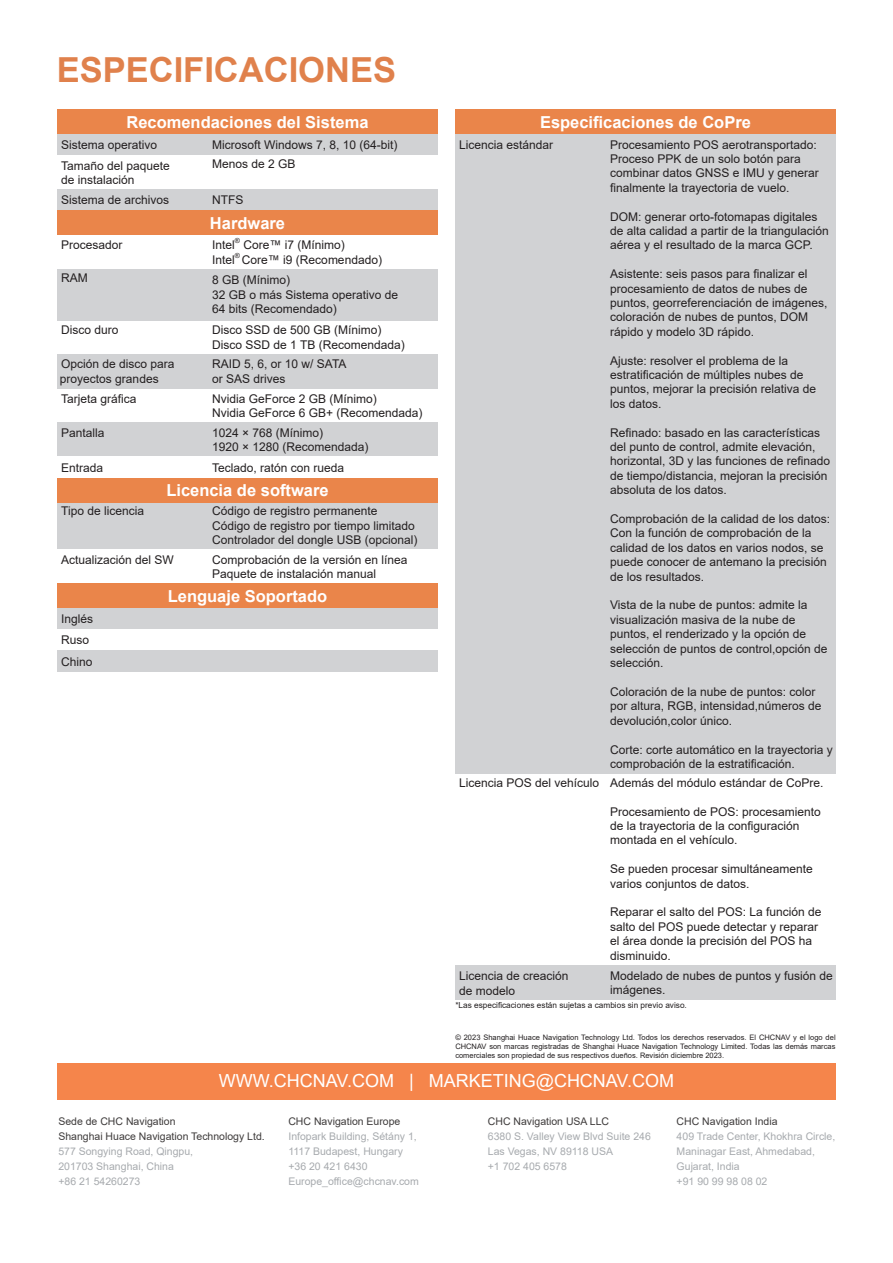
<style>
.page{position:relative;width:893px;height:1263px;background:#fff}
.page>*{position:absolute;margin:0;border:0;box-sizing:border-box;transform-origin:0 0}
.t1{font:700 34.5px "Arial";color:#e0814c}
.t2{font:18px "Arial";color:#fff}
.t3{font:700 16.5px "Arial";color:#fff}
.t4{font:12px/14.4px "Arial";color:#231f20}
.t5{font:10.5px/15px "Arial";color:#a7aaae}
.t6{font:10.5px "Arial";color:#3e3b3b}
.t7{font:10.5px "Helvetica";color:#a4a5a9;scale:.92 1}
.t8{font:8.25px "Arial";color:#231f20}
.t9{font:7.5px/9px "Arial";color:#231f20;text-align:justify}
.t10{font:7.05px "Arial";color:#231f20}
</style>
<div class="page">
<div style="left:210px;top:134px;width:228px;height:22px;background:#d1d2d4"></div>
<div style="left:608px;top:134px;width:228px;height:640px;background:#d1d2d4"></div>
<div style="left:210px;top:189px;width:228px;height:21px;background:#d1d2d4"></div>
<div style="left:210px;top:503px;width:228px;height:46px;background:#d1d2d4"></div>
<div style="left:210px;top:269px;width:228px;height:51px;background:#d1d2d4"></div>
<div style="left:210px;top:423px;width:228px;height:34px;background:#d1d2d4"></div>
<div style="left:210px;top:354px;width:228px;height:34px;background:#d1d2d4"></div>
<div style="left:608px;top:966px;width:228px;height:34px;background:#d1d2d4"></div>
<div style="left:57px;top:134px;width:153px;height:22px;background:#d1d2d4"></div>
<div style="left:455px;top:134px;width:153px;height:640px;background:#d1d2d4"></div>
<div style="left:57px;top:189px;width:153px;height:21px;background:#d1d2d4"></div>
<div style="left:57px;top:503px;width:153px;height:46px;background:#d1d2d4"></div>
<div style="left:57px;top:269px;width:153px;height:51px;background:#d1d2d4"></div>
<div style="left:57px;top:423px;width:153px;height:34px;background:#d1d2d4"></div>
<div style="left:57px;top:354px;width:153px;height:34px;background:#d1d2d4"></div>
<div style="left:455px;top:966px;width:153px;height:34px;background:#d1d2d4"></div>
<div style="left:57px;top:608px;width:381px;height:21px;background:#d1d2d4"></div>
<div style="left:57px;top:651px;width:381px;height:21px;background:#d1d2d4"></div>
<div style="left:57px;top:109px;width:381px;height:25px;background:#ea854a"></div>
<div style="left:57px;top:210px;width:381px;height:25px;background:#ea854a"></div>
<div style="left:57px;top:478px;width:381px;height:25px;background:#ea854a"></div>
<div style="left:57px;top:583px;width:381px;height:25px;background:#ea854a"></div>
<div style="left:455px;top:109px;width:381px;height:25px;background:#ea854a"></div>
<div style="left:57px;top:1063px;width:779px;height:37px;background:#f5854b"></div>
<p class="t1" style="left:57px;top:46px;width:341px">ESPECIFICACIONES</p>
<p class="t3" style="left:126px;top:110px;width:244px">Recomendaciones del Sistema</p>
<p class="t3" style="left:540px;top:110px;width:212px">Especificaciones de CoPre</p>
<p class="t4" style="left:212px;top:138px;width:187px">Microsoft Windows 7, 8, 10 (64-bit)</p>
<p class="t4" style="left:610px;top:137px;width:210px">Procesamiento POS aerotransportado:<br>Proceso PPK de un solo botón para combinar datos GNSS e IMU y generar finalmente la trayectoria de vuelo.</p>
<p class="t4" style="left:610px;top:209px;width:220px">DOM: generar orto-fotomapas digitales de alta calidad a partir de la triangulación aérea y el resultado de la marca GCP.</p>
<p class="t4" style="left:610px;top:267px;width:219px">Asistente: seis pasos para finalizar el procesamiento de datos de nubes de puntos, georreferenciación de imágenes, coloración de nubes de puntos, DOM rápido y modelo 3D rápido.</p>
<p class="t4" style="left:610px;top:353px;width:208px">Ajuste: resolver el problema de la estratificación de múltiples nubes de puntos, mejorar la precisión relativa de los datos.</p>
<p class="t4" style="left:610px;top:425px;width:222px">Refinado: basado en las características del punto de control, admite elevación, horizontal, 3D y las funciones de refinado de tiempo/distancia, mejoran la precisión absoluta de los datos.</p>
<p class="t4" style="left:610px;top:512px;width:222px">Comprobación de la calidad de los datos:<br>Con la función de comprobación de la calidad de los datos en varios nodos, se puede conocer de antemano la precisión de los resultados.</p>
<p class="t4" style="left:610px;top:598px;width:219px">Vista de la nube de puntos: admite la visualización masiva de la nube de puntos, el renderizado y la opción de selección de puntos de control,opción de selección.</p>
<p class="t4" style="left:610px;top:684px;width:213px">Coloración de la nube de puntos: color por altura, RGB, intensidad,números de devolución,color único.</p>
<p class="t4" style="left:610px;top:742px;width:224px">Corte: corte automático en la trayectoria y comprobación de la estratificación.</p>
<p class="t4" style="left:610px;top:775px;width:215px">Además del módulo estándar de CoPre.</p>
<p class="t4" style="left:610px;top:804px;width:212px">Procesamiento de POS: procesamiento de la trayectoria de la configuración montada en el vehículo.</p>
<p class="t4" style="left:610px;top:862px;width:204px">Se pueden procesar simultáneamente varios conjuntos de datos.</p>
<p class="t4" style="left:610px;top:905px;width:213px">Reparar el salto del POS: La función de salto del POS puede detectar y reparar el área donde la precisión del POS ha disminuido.</p>
<p class="t4" style="left:61px;top:138px;width:98px">Sistema operativo</p>
<p class="t4" style="left:459px;top:137px;width:96px">Licencia estándar</p>
<p class="t4" style="left:212px;top:157px;width:85px">Menos de 2 GB</p>
<p class="t4" style="left:212px;top:193px;width:33px">NTFS</p>
<p class="t4" style="left:212px;top:238px;width:24px">Intel</p>
<p class="t10" style="left:235px;top:236px;width:7px">®</p>
<p class="t4" style="left:243px;top:238px;width:103px">Core™ i7 (Mínimo)</p>
<p class="t4" style="left:212px;top:252px;width:24px">Intel</p>
<p class="t10" style="left:235px;top:250px;width:7px">®</p>
<p class="t4" style="left:242px;top:252px;width:142px">Core™ i9 (Recomendado)</p>
<p class="t4" style="left:61px;top:158px;width:110px">Tamaño del paquete</p>
<p class="t4" style="left:61px;top:173px;width:75px">de instalación</p>
<p class="t4" style="left:61px;top:193px;width:110px">Sistema de archivos</p>
<p class="t4" style="left:61px;top:238px;width:63px">Procesador</p>
<p class="t3" style="left:210px;top:211px;width:77px">Hardware</p>
<p class="t4" style="left:61px;top:270px;width:28px">RAM</p>
<p class="t4" style="left:212px;top:273px;width:80px">8 GB (Mínimo)</p>
<p class="t4" style="left:212px;top:287px;width:188px">32 GB o más Sistema operativo de</p>
<p class="t4" style="left:212px;top:302px;width:126px">64 bits (Recomendado)</p>
<p class="t4" style="left:212px;top:323px;width:171px">Disco SSD de 500 GB (Mínimo)</p>
<p class="t4" style="left:212px;top:337px;width:194px">Disco SSD de 1 TB (Recomendada)</p>
<p class="t4" style="left:61px;top:323px;width:59px">Disco duro</p>
<p class="t4" style="left:60px;top:357px;width:116px">Opción de disco para proyectos grandes</p>
<p class="t4" style="left:212px;top:357px;width:136px">RAID 5, 6, or 10 w/ SATA</p>
<p class="t4" style="left:212px;top:371px;width:75px">or SAS drives</p>
<p class="t4" style="left:212px;top:391px;width:166px">Nvidia GeForce 2 GB (Mínimo)</p>
<p class="t4" style="left:212px;top:406px;width:212px">Nvidia GeForce 6 GB+ (Recomendada)</p>
<p class="t4" style="left:61px;top:391px;width:77px">Tarjeta gráfica</p>
<p class="t4" style="left:212px;top:425px;width:113px">1024 × 768 (Mínimo)</p>
<p class="t4" style="left:212px;top:440px;width:158px">1920 × 1280 (Recomendada)</p>
<p class="t4" style="left:61px;top:426px;width:45px">Pantalla</p>
<p class="t4" style="left:212px;top:460px;width:134px">Teclado, ratón con rueda</p>
<p class="t4" style="left:61px;top:460px;width:44px">Entrada</p>
<p class="t3" style="left:166px;top:479px;width:164px">Licencia de software</p>
<p class="t4" style="left:212px;top:504px;width:167px">Código de registro permanente</p>
<p class="t4" style="left:212px;top:518px;width:204px">Código de registro por tiempo limitado</p>
<p class="t4" style="left:212px;top:533px;width:207px">Controlador del dongle USB (opcional)</p>
<p class="t4" style="left:61px;top:504px;width:84px">Tipo de licencia</p>
<p class="t4" style="left:212px;top:552px;width:197px">Comprobación de la versión en línea</p>
<p class="t4" style="left:212px;top:566px;width:166px">Paquete de instalación manual</p>
<p class="t4" style="left:61px;top:552px;width:114px">Actualización del SW</p>
<p class="t3" style="left:168px;top:584px;width:161px">Lenguaje Soportado</p>
<p class="t4" style="left:61px;top:611px;width:34px">Inglés</p>
<p class="t4" style="left:61px;top:633px;width:30px">Ruso</p>
<p class="t4" style="left:61px;top:654px;width:33px">Chino</p>
<p class="t4" style="left:459px;top:775px;width:142px">Licencia POS del vehículo</p>
<p class="t4" style="left:459px;top:968px;width:111px">Licencia de creación</p>
<p class="t4" style="left:459px;top:983px;width:58px">de modelo</p>
<p class="t4" style="left:610px;top:968px;width:224px">Modelado de nubes de puntos y fusión de imágenes.</p>
<p class="t8" style="left:455px;top:999px;width:233px">*Las especificaciones están sujetas a cambios sin previo aviso.</p>
<p class="t9" style="left:455px;top:1032px;width:382px">© 2023 Shanghai Huace Navigation Technology Ltd. Todos los derechos reservados. El CHCNAV y el logo del CHCNAV son marcas registradas de Shanghai Huace Navigation Technology Limited. Todas las demás marcas comerciales son propiedad de sus respectivos dueños. Revisión diciembre 2023.</p>
<p class="t2" style="left:219px;top:1068px;width:456px">WWW.CHCNAV.COM | MARKETING@CHCNAV.COM</p>
<p class="t2" style="left:250px;top:1070px;width:407px">WWW.CHCNAV.COM | SALES@CHCNAV.COM</p>
<p class="t6" style="left:58px;top:1114px;width:119px">Sede de CHC Navigation</p>
<p class="t6" style="left:58px;top:1129px;width:208px">Shanghai Huace Navigation Technology Ltd.</p>
<p class="t5" style="left:58px;top:1143px;width:136px">577 Songying Road, Qingpu,</p>
<p class="t5" style="left:58px;top:1158px;width:117px">201703 Shanghai, China</p>
<p class="t5" style="left:58px;top:1173px;width:84px">+86 21 54260273</p>
<p class="t6" style="left:288px;top:1114px;width:114px">CHC Navigation Europe</p>
<p class="t5" style="left:288px;top:1128px;width:130px">Infopark Building, Sétány 1,</p>
<p class="t5" style="left:288px;top:1143px;width:116px">1117 Budapest, Hungary</p>
<p class="t5" style="left:288px;top:1158px;width:81px">+36 20 421 6430</p>
<p class="t5" style="left:288px;top:1173px;width:132px">Europe_office@chcnav.com</p>
<p class="t7" style="left:290px;top:1177px;width:12px">@</p>
<p class="t6" style="left:488px;top:1114px;width:123px">CHC Navigation USA LLC</p>
<p class="t5" style="left:488px;top:1128px;width:165px">6380 S. Valley View Blvd Suite 246</p>
<p class="t5" style="left:488px;top:1143px;width:127px">Las Vegas, NV 89118 USA</p>
<p class="t5" style="left:488px;top:1158px;width:81px">+1 702 405 6578</p>
<p class="t6" style="left:677px;top:1114px;width:102px">CHC Navigation India</p>
<p class="t5" style="left:677px;top:1128px;width:160px">409 Trade Center, Khokhra Circle,</p>
<p class="t5" style="left:677px;top:1143px;width:140px">Maninagar East, Ahmedabad,<br>Gujarat, India</p>
<p class="t5" style="left:677px;top:1173px;width:92px">+91 90 99 98 08 02</p>
</div>
